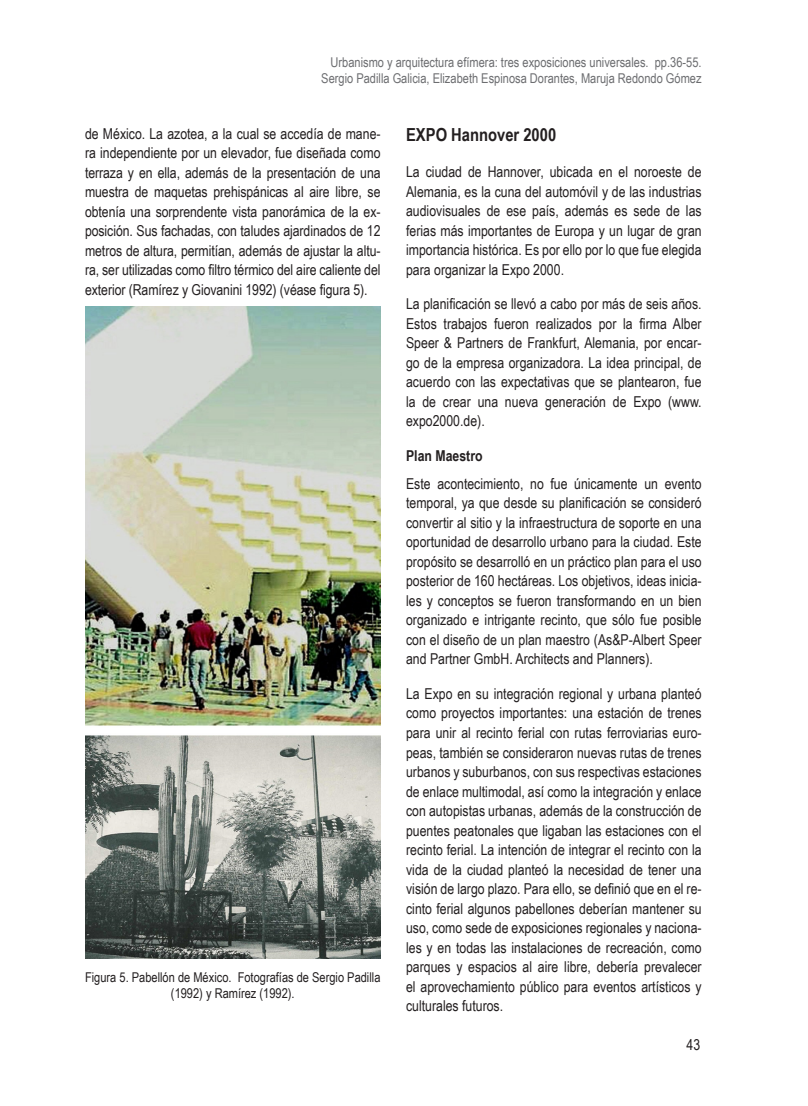
<style>
.page{position:relative;width:808px;height:1106px;background:#fff}
.page>*{position:absolute;margin:0;border:0;box-sizing:border-box;transform-origin:0 0}
.subtitulo{font:700 18px "Arial Narrow";color:#231f20}
.texto_corrido{font:15px/19.5px "Arial Narrow";color:#231f20;text-align:justify}
._2-subtitle{font:700 15px "Arial Narrow";color:#231f20}
.t1{font:13.5px/16.2px "Arial Narrow";color:#6c6d70;text-align:right}
.pie_de_imagen{font:13.5px/16.5px "Arial Narrow";color:#231f20;text-align:center}
</style>
<div class="page">
<img style="left:85px;top:306px;width:296px;height:652px">
<p class="t1" style="left:321px;top:54px;width:382px">Urbanismo y arquitectura efímera: tres exposiciones universales. pp.36-55.<br>Sergio Padilla Galicia, Elizabeth Espinosa Dorantes, Maruja Redondo Gómez</p>
<p class="texto_corrido" style="left:85px;top:123px;width:297px">de México. La azotea, a la cual se accedía de mane&shy;ra independiente por un elevador, fue diseñada como terraza y en ella, además de la presentación de una muestra de maquetas prehispánicas al aire libre, se obtenía una sorprendente vista panorámica de la ex&shy;posición. Sus fachadas, con taludes ajardinados de 12 metros de altura, permitían, además de ajustar la altu&shy;ra, ser utilizadas como filtro térmico del aire caliente del exterior (Ramírez y Giovanini 1992) (véase figura 5).</p>
<p class="pie_de_imagen" style="left:85px;top:968px;width:297px">Figura 5. Pabellón de México. Fotografías de Sergio Padilla (1992) y Ramírez (1992).</p>
<p class="subtitulo" style="left:406px;top:121px;width:152px">EXPO Hannover 2000</p>
<p class="texto_corrido" style="left:406px;top:162px;width:297px">La ciudad de Hannover, ubicada en el noroeste de Alemania, es la cuna del automóvil y de las industrias audiovisuales de ese país, además es sede de las ferias más importantes de Europa y un lugar de gran importancia histórica. Es por ello por lo que fue elegida para organizar la Expo 2000.</p>
<p class="texto_corrido" style="left:406px;top:294px;width:297px">La planificación se llevó a cabo por más de seis años.<br>Estos trabajos fueron realizados por la firma Alber Speer &amp; Partners de Frankfurt, Alemania, por encar&shy;go de la empresa organizadora. La idea principal, de acuerdo con las expectativas que se plantearon, fue la de crear una nueva generación de Expo (www. expo2000.de).</p>
<p class="_2-subtitle" style="left:406px;top:444px;width:78px">Plan Maestro</p>
<p class="texto_corrido" style="left:406px;top:473px;width:297px">Este acontecimiento, no fue únicamente un evento temporal, ya que desde su planificación se consideró convertir al sitio y la infraestructura de soporte en una oportunidad de desarrollo urbano para la ciudad. Este propósito se desarrolló en un práctico plan para el uso posterior de 160 hectáreas. Los objetivos, ideas inicia&shy;les y conceptos se fueron transformando en un bien organizado e intrigante recinto, que sólo fue posible con el diseño de un plan maestro (As&amp;P-Albert Speer and Partner GmbH. Architects and Planners).</p>
<p class="texto_corrido" style="left:406px;top:683px;width:297px">La Expo en su integración regional y urbana planteó como proyectos importantes: una estación de trenes para unir al recinto ferial con rutas ferroviarias euro&shy;peas, también se consideraron nuevas rutas de trenes urbanos y suburbanos, con sus respectivas estaciones de enlace multimodal, así como la integración y enlace con autopistas urbanas, además de la construcción de puentes peatonales que ligaban las estaciones con el recinto ferial. La intención de integrar el recinto con la vida de la ciudad planteó la necesidad de tener una visión de largo plazo. Para ello, se definió que en el re&shy;cinto ferial algunos pabellones deberían mantener su uso, como sede de exposiciones regionales y naciona&shy;les y en todas las instalaciones de recreación, como parques y espacios al aire libre, debería prevalecer el aprovechamiento público para eventos artísticos y culturales futuros.</p>
<p class="texto_corrido" style="left:686px;top:1034px;width:15px">43</p>
</div>
